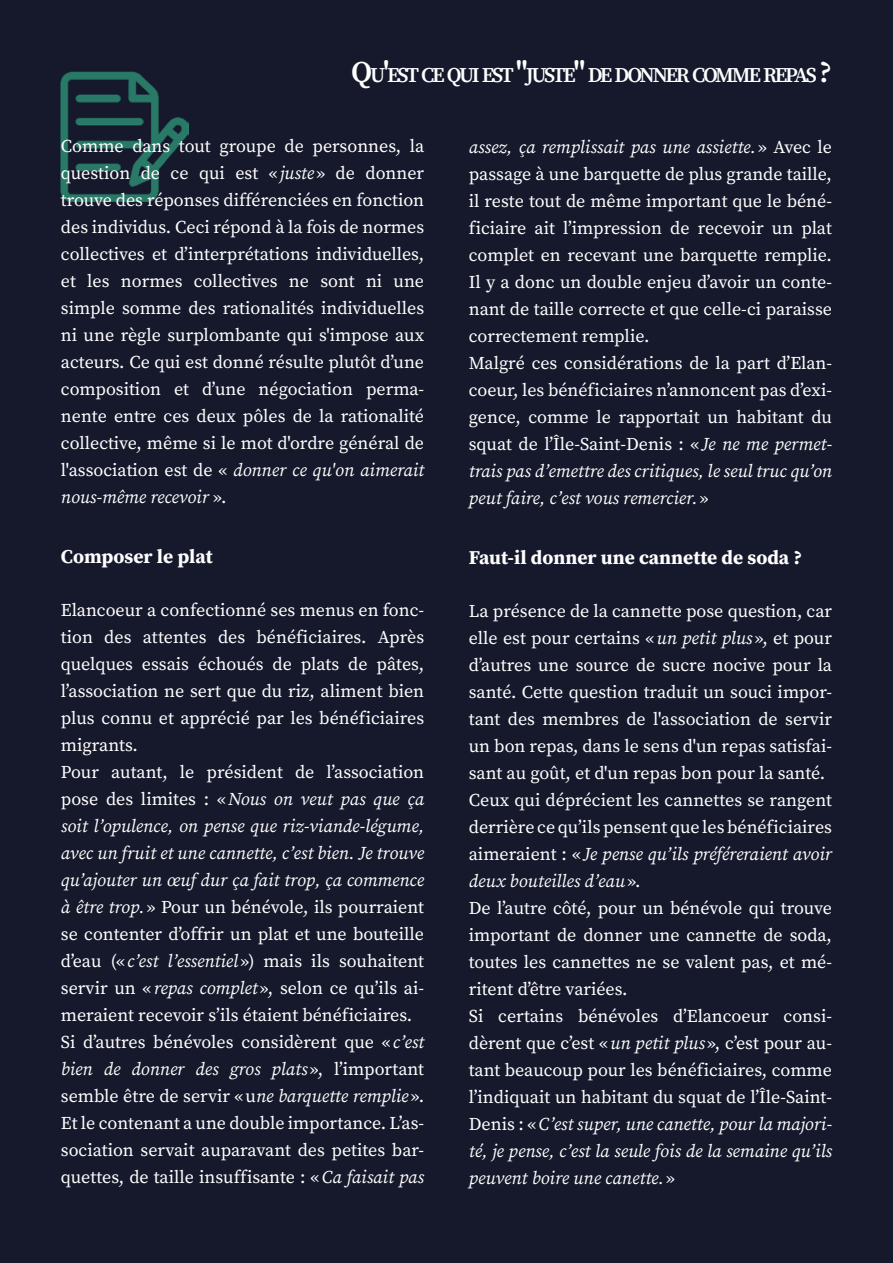
<style>
.page{position:relative;width:893px;height:1263px;background:#16192c}
.page>*{position:absolute;margin:0;border:0;box-sizing:border-box;transform-origin:0 0}
.t1{font:600 21px "Source Serif Pro";letter-spacing:-.115em;color:#fff}
.t2{font:700 19.5px "Source Serif Pro";color:#fff}
.t3{font:18px/27px "Source Serif Pro";color:#fff}
.s1{font-size:30px}
.s2{font-style:italic}
</style>
<div class="page">
<img style="left:61px;top:72px;width:128px;height:130px">
<p class="t1" style="left:351px;top:60px;width:482px"><span class="s1">Q</span>U<span class="s1">'</span>EST CE QUI EST <span class="s1">"</span>JUSTE<span class="s1">"</span> DE DONNER COMME REPAS <span class="s1">?</span></p>
<p class="t3" style="left:61px;top:133px;width:365px;text-align:justify">Comme dans tout groupe de personnes, la question de ce qui est « <span class="s2">juste</span> » de donner trouve des réponses différenciées en fonction des individus. Ceci répond à la fois de normes collectives et d’interprétations individuelles, et les normes collectives ne sont ni une simple somme des rationalités individuelles ni une règle surplombante qui s'impose aux acteurs. Ce qui est donné résulte plutôt d’une composition et d’une négociation perma&shy;nente entre ces deux pôles de la rationalité collective, même si le mot d'ordre général de l'association est de « <span class="s2">donner ce qu'on aimerait nous-même recevoir</span> ».</p>
<p class="t2" style="left:61px;top:543px;width:153px">Composer le plat</p>
<p class="t3" style="left:61px;top:596px;width:365px">Elancoeur a confectionné ses menus en fonc&shy;tion des attentes des bénéficiaires. Après quelques essais échoués de plats de pâtes, l’association ne sert que du riz, aliment bien plus connu et apprécié par les bénéficiaires migrants.<br>Pour autant, le président de l’association pose des limites : «<span class="s2">Nous on veut pas que ça soit l’opulence, on pense que riz-viande-légume, avec un fruit et une cannette, c’est bien. Je trouve qu’ajouter un œuf dur ça fait trop, ça commence à être trop.</span> » Pour un bénévole, ils pourraient se contenter d’offrir un plat et une bouteille d’eau (« <span class="s2">c’est l’essentiel</span> ») mais ils souhaitent servir un « <span class="s2">repas complet</span> », selon ce qu’ils ai&shy;meraient recevoir s’ils étaient bénéficiaires.<br>Si d’autres bénévoles considèrent que « <span class="s2">c’est bien de donner des gros plats</span> », l’important semble être de servir «u<span class="s2">ne barquette remplie</span> ».<br>Et le contenant a une double importance. L’as&shy;sociation servait auparavant des petites bar&shy;quettes, de taille insuffisante : «<span class="s2">Ca faisait pas</span></p>
<p class="t3" style="left:469px;top:134px;width:365px"><span class="s2">assez, ça remplissait pas une assiette.</span> » Avec le passage à une barquette de plus grande taille, il reste tout de même important que le béné&shy;ficiaire ait l’impression de recevoir un plat complet en recevant une barquette remplie.<br>Il y a donc un double enjeu d’avoir un conte&shy;nant de taille correcte et que celle-ci paraisse correctement remplie.<br>Malgré ces considérations de la part d’Elan&shy;coeur, les bénéficiaires n’annoncent pas d’exi&shy;gence, comme le rapportait un habitant du squat de l’Île-Saint-Denis : « <span class="s2">Je ne me permet&shy;trais pas d’emettre des critiques, le seul truc qu’on peut faire, c’est vous remercier.</span> »</p>
<p class="t2" style="left:469px;top:544px;width:335px">Faut-il donner une cannette de soda ?</p>
<p class="t3" style="left:469px;top:597px;width:365px">La présence de la cannette pose question, car elle est pour certains «<span class="s2">un petit plus</span> », et pour d’autres une source de sucre nocive pour la santé. Cette question traduit un souci impor&shy;tant des membres de l'association de servir un bon repas, dans le sens d'un repas satisfai&shy;sant au goût, et d'un repas bon pour la santé.<br>Ceux qui déprécient les cannettes se rangent derrière ce qu’ils pensent que les bénéficiaires aimeraient : « <span class="s2">Je pense qu’ils préféreraient avoir deux bouteilles d’eau</span> ».<br>De l’autre côté, pour un bénévole qui trouve important de donner une cannette de soda, toutes les cannettes ne se valent pas, et mé&shy;ritent d’être variées.<br>Si certains bénévoles d’Elancoeur consi&shy;dèrent que c’est «<span class="s2">un petit plus</span> », c’est pour au&shy;tant beaucoup pour les bénéficiaires, comme l’indiquait un habitant du squat de l’Île-Saint-Denis : «<span class="s2">C’est super, une canette, pour la majori&shy;té, je pense, c’est la seule fois de la semaine qu’ils peuvent boire une canette.</span> »</p>
</div>
